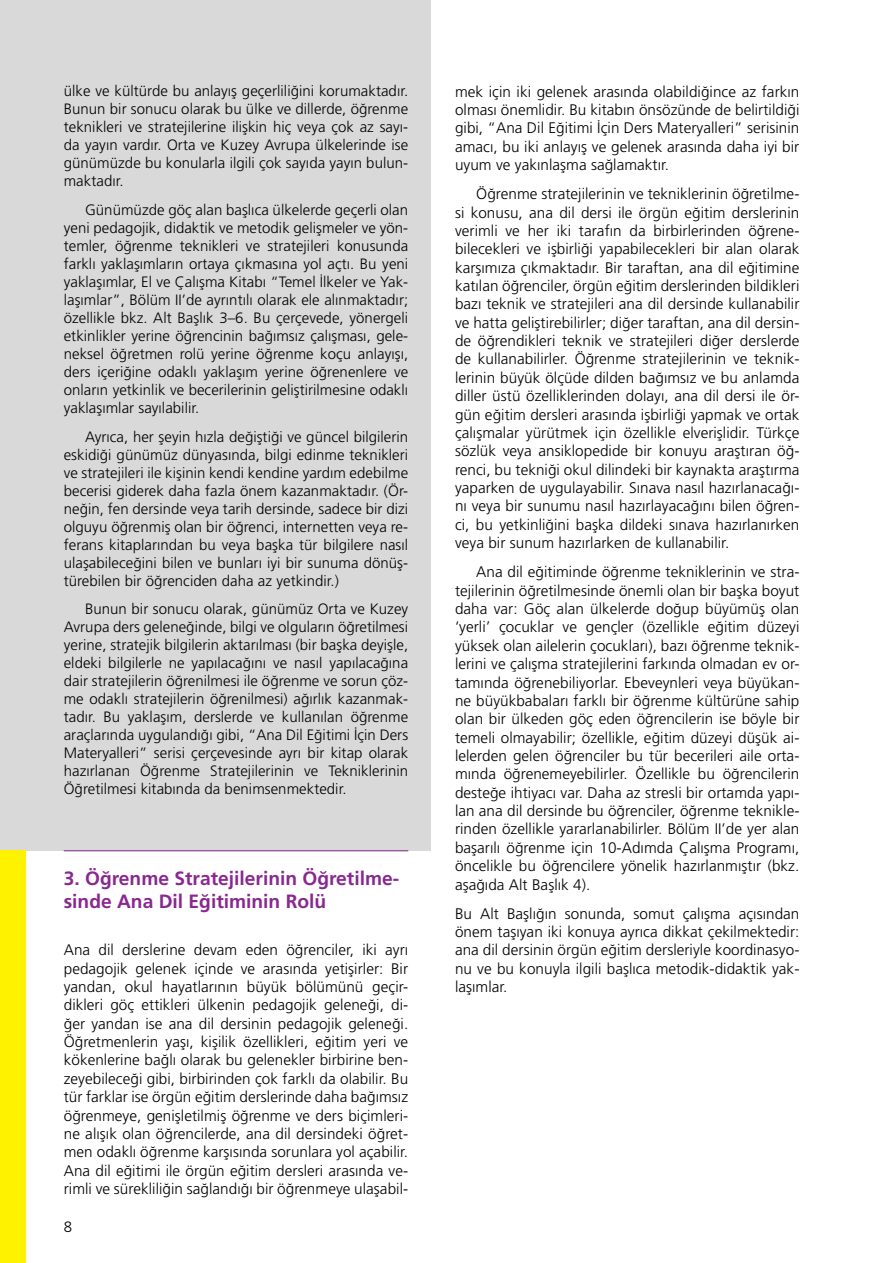
<style>
.page{position:relative;width:893px;height:1263px;background:#fff}
.page>*{position:absolute;margin:0;border:0;box-sizing:border-box;transform-origin:0 0}
.t1{font:700 19.2px/23.1px "Frutiger LT Pro";color:#892890}
.t2{font:300 15.3px/18.3px "Frutiger LT Pro";letter-spacing:.005em;color:#000;text-align:justify}
.t3{font:300 15px/18px "Frutiger LT Pro";letter-spacing:.005em;color:#000;text-align:justify}
</style>
<div class="page">
<hr style="left:64px;top:850px;width:344px;height:1px;background:#892890">
<div style="left:0;top:0;width:430px;height:850px;background:#d9d9d9"></div>
<div style="left:0;top:850px;width:26px;height:413px;background:#fff200"></div>
<p class="t3" style="left:64px;top:82px;width:346px">ülke ve kültürde bu anlayış geçerliliğini korumaktadır.<br>Bunun bir sonucu olarak bu ülke ve dillerde, öğrenme teknikleri ve stratejilerine ilişkin hiç veya çok az sayı&shy;da yayın vardır. Orta ve Kuzey Avrupa ülkelerinde ise günümüzde bu konularla ilgili çok sayıda yayın bulun&shy;maktadır.</p>
<p class="t3" style="left:64px;top:201px;width:346px;text-indent:21px">Günümüzde göç alan başlıca ülkelerde geçerli olan yeni pedagojik, didaktik ve metodik gelişmeler ve yön&shy;temler, öğrenme teknikleri ve stratejileri konusunda farklı yaklaşımların ortaya çıkmasına yol açtı. Bu yeni yaklaşımlar, El ve Çalışma Kitabı “Temel İlkeler ve Yak&shy;laşımlar”, Bölüm II’de ayrıntılı olarak ele alınmaktadır; özellikle bkz. Alt Başlık 3–6. Bu çerçevede, yönergeli etkinlikler yerine öğrencinin bağımsız çalışması, gele&shy;neksel öğretmen rolü yerine öğrenme koçu anlayışı, ders içeriğine odaklı yaklaşım yerine öğrenenlere ve onların yetkinlik ve becerilerinin geliştirilmesine odaklı yaklaşımlar sayılabilir.</p>
<p class="t3" style="left:64px;top:427px;width:346px;text-indent:21px">Ayrıca, her şeyin hızla değiştiği ve güncel bilgilerin eskidiği günümüz dünyasında, bilgi edinme teknikleri ve stratejileri ile kişinin kendi kendine yardım edebilme becerisi giderek daha fazla önem kazanmaktadır. (Ör&shy;neğin, fen dersinde veya tarih dersinde, sadece bir dizi olguyu öğrenmiş olan bir öğrenci, internetten veya re&shy;ferans kitaplarından bu veya başka tür bilgilere nasıl ulaşabileceğini bilen ve bunları iyi bir sunuma dönüş&shy;türebilen bir öğrenciden daha az yetkindir.)</p>
<p class="t3" style="left:64px;top:600px;width:346px;text-indent:21px">Bunun bir sonucu olarak, günümüz Orta ve Kuzey Avrupa ders geleneğinde, bilgi ve olguların öğretilmesi yerine, stratejik bilgilerin aktarılması (bir başka deyişle, eldeki bilgilerle ne yapılacağını ve nasıl yapılacağına dair stratejilerin öğrenilmesi ile öğrenme ve sorun çöz&shy;me odaklı stratejilerin öğrenilmesi) ağırlık kazanmak&shy;tadır. Bu yaklaşım, derslerde ve kullanılan öğrenme araçlarında uygulandığı gibi, “Ana Dil Eğitimi İçin Ders Materyalleri” serisi çerçevesinde ayrı bir kitap olarak hazırlanan Öğrenme Stratejilerinin ve Tekniklerinin Öğretilmesi kitabında da benimsenmektedir.</p>
<p class="t1" style="left:64px;top:867px;width:337px">3. Öğrenme Stratejilerinin Öğretilme&shy;sinde Ana Dil Eğitiminin Rolü</p>
<p class="t2" style="left:64px;top:941px;width:346px">Ana dil derslerine devam eden öğrenciler, iki ayrı pedagojik gelenek içinde ve arasında yetişirler: Bir yandan, okul hayatlarının büyük bölümünü geçir&shy;dikleri göç ettikleri ülkenin pedagojik geleneği, di&shy;ğer yandan ise ana dil dersinin pedagojik geleneği.<br>Öğretmenlerin yaşı, kişilik özellikleri, eğitim yeri ve kökenlerine bağlı olarak bu gelenekler birbirine ben&shy;zeyebileceği gibi, birbirinden çok farklı da olabilir. Bu tür farklar ise örgün eğitim derslerinde daha bağımsız öğrenmeye, genişletilmiş öğrenme ve ders biçimleri&shy;ne alışık olan öğrencilerde, ana dil dersindeki öğret&shy;men odaklı öğrenme karşısında sorunlara yol açabilir.<br>Ana dil eğitimi ile örgün eğitim dersleri arasında ve&shy;rimli ve sürekliliğin sağlandığı bir öğrenmeye ulaşabil-</p>
<p class="t3" style="left:64px;top:1217px;width:10px">8</p>
<p class="t2" style="left:455px;top:82px;width:346px">mek için iki gelenek arasında olabildiğince az farkın olması önemlidir. Bu kitabın önsözünde de belirtildiği gibi, “Ana Dil Eğitimi İçin Ders Materyalleri” serisinin amacı, bu iki anlayış ve gelenek arasında daha iyi bir uyum ve yakınlaşma sağlamaktır.</p>
<p class="t2" style="left:455px;top:185px;width:346px;text-indent:21px">Öğrenme stratejilerinin ve tekniklerinin öğretilme&shy;si konusu, ana dil dersi ile örgün eğitim derslerinin verimli ve her iki tarafın da birbirlerinden öğrene&shy;bilecekleri ve işbirliği yapabilecekleri bir alan olarak karşımıza çıkmaktadır. Bir taraftan, ana dil eğitimine katılan öğrenciler, örgün eğitim derslerinden bildikleri bazı teknik ve stratejileri ana dil dersinde kullanabilir ve hatta geliştirebilirler; diğer taraftan, ana dil dersin&shy;de öğrendikleri teknik ve stratejileri diğer derslerde de kullanabilirler. Öğrenme stratejilerinin ve teknik&shy;lerinin büyük ölçüde dilden bağımsız ve bu anlamda diller üstü özelliklerinden dolayı, ana dil dersi ile ör&shy;gün eğitim dersleri arasında işbirliği yapmak ve ortak çalışmalar yürütmek için özellikle elverişlidir. Türkçe sözlük veya ansiklopedide bir konuyu araştıran öğ&shy;renci, bu tekniği okul dilindeki bir kaynakta araştırma yaparken de uygulayabilir. Sınava nasıl hazırlanacağı&shy;nı veya bir sunumu nasıl hazırlayacağını bilen öğren&shy;ci, bu yetkinliğini başka dildeki sınava hazırlanırken veya bir sunum hazırlarken de kullanabilir.</p>
<p class="t2" style="left:455px;top:563px;width:346px;text-indent:21px">Ana dil eğitiminde öğrenme tekniklerinin ve stra&shy;tejilerinin öğretilmesinde önemli olan bir başka boyut daha var: Göç alan ülkelerde doğup büyümüş olan ‘yerli’ çocuklar ve gençler (özellikle eğitim düzeyi yüksek olan ailelerin çocukları), bazı öğrenme teknik&shy;lerini ve çalışma stratejilerini farkında olmadan ev or&shy;tamında öğrenebiliyorlar. Ebeveynleri veya büyükan&shy;ne büyükbabaları farklı bir öğrenme kültürüne sahip olan bir ülkeden göç eden öğrencilerin ise böyle bir temeli olmayabilir; özellikle, eğitim düzeyi düşük ai&shy;lelerden gelen öğrenciler bu tür becerileri aile orta&shy;mında öğrenemeyebilirler. Özellikle bu öğrencilerin desteğe ihtiyacı var. Daha az stresli bir ortamda yapı&shy;lan ana dil dersinde bu öğrenciler, öğrenme teknikle&shy;rinden özellikle yararlanabilirler. Bölüm II’de yer alan başarılı öğrenme için 10-Adımda Çalışma Programı, öncelikle bu öğrencilere yönelik hazırlanmıştır (bkz. aşağıda Alt Başlık 4).</p>
<p class="t2" style="left:455px;top:904px;width:346px">Bu Alt Başlığın sonunda, somut çalışma açısından önem taşıyan iki konuya ayrıca dikkat çekilmektedir: ana dil dersinin örgün eğitim dersleriyle koordinasyo&shy;nu ve bu konuyla ilgili başlıca metodik-didaktik yak&shy;laşımlar.</p>
</div>
